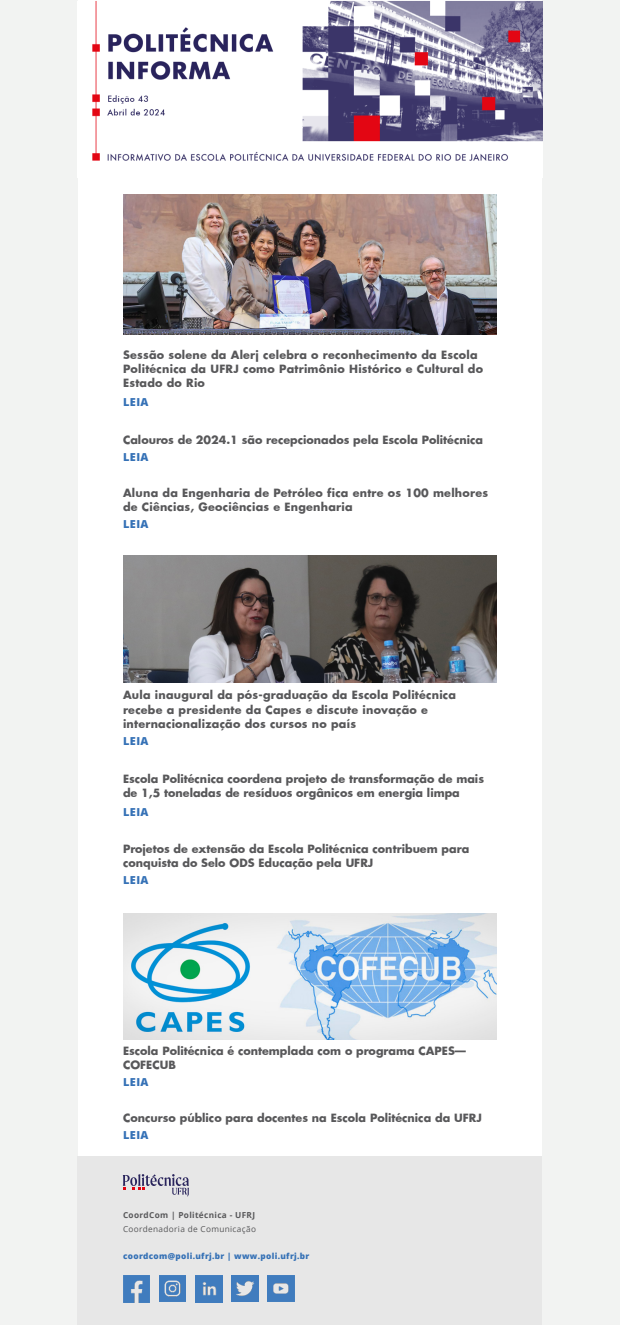
<style>
.page{position:relative;width:620px;height:1325px;background:#fff}
.page>*{position:absolute;margin:0;border:0;box-sizing:border-box;transform-origin:0 0}
.t1{font:700 11.12px/14.2px "Futura";color:#58585a}
.t2{font:700 11.12px/14.2px "Futura";letter-spacing:.02em;color:#58585a}
.t3{font:800 11px "Open Sans";letter-spacing:.04em;color:#3571b6}
.t4{font:800 8.25px "Open Sans";letter-spacing:.04em;color:#3571b6}
.t5{font:8.25px "Open Sans";letter-spacing:.04em;color:#58585a}
.t6{font:700 8.25px "Open Sans";letter-spacing:.04em;color:#58585a}
</style>
<div class="page">
<div style="left:0;top:0;width:78px;height:1325px;background:#f2f3f2"></div>
<div style="left:543px;top:0;width:77px;height:1325px;background:#f2f3f2"></div>
<img style="left:77px;top:0;width:466px;height:177px">
<div style="left:77px;top:1156px;width:465px;height:169px;background:#e7e7e7"></div>
<svg style="left:123px;top:1174px;width:66px;height:23px"></svg>
<img style="left:123px;top:194px;width:374px;height:140px">
<img style="left:123px;top:556px;width:373px;height:127px">
<img style="left:123px;top:913px;width:373px;height:127px">
<img style="left:159px;top:1275px;width:27px;height:27px">
<img style="left:195px;top:1275px;width:27px;height:27px">
<img style="left:231px;top:1275px;width:27px;height:27px">
<img style="left:268px;top:1275px;width:26px;height:27px">
<img style="left:123px;top:1275px;width:27px;height:27px">
<p class="t2" style="left:123px;top:347px;width:362px">Sessão solene da Alerj celebra o reconhecimento da Escola<br>Politécnica da UFRJ como Patrimônio Histórico e Cultural do<br>Estado do Rio</p>
<p class="t3" style="left:123px;top:394px;width:27px">LEIA</p>
<p class="t1" style="left:123px;top:432px;width:361px">Calouros de 2024.1 são recepcionados pela Escola Politécnica</p>
<p class="t3" style="left:123px;top:448px;width:27px">LEIA</p>
<p class="t2" style="left:123px;top:485px;width:367px">Aluna da Engenharia de Petróleo fica entre os 100 melhores de Ciências, Geociências e Engenharia</p>
<p class="t3" style="left:123px;top:516px;width:27px">LEIA</p>
<p class="t2" style="left:123px;top:688px;width:335px">Aula inaugural da pós-graduação da Escola Politécnica recebe a presidente da Capes e discute inovação e internacionalização dos cursos no país</p>
<p class="t3" style="left:123px;top:733px;width:27px">LEIA</p>
<p class="t1" style="left:123px;top:771px;width:362px">Escola Politécnica coordena projeto de transformação de mais de 1,5 toneladas de resíduos orgânicos em energia limpa</p>
<p class="t3" style="left:123px;top:803px;width:27px">LEIA</p>
<p class="t1" style="left:123px;top:842px;width:348px">Projetos de extensão da Escola Politécnica contribuem para conquista do Selo ODS Educação pela UFRJ</p>
<p class="t3" style="left:123px;top:872px;width:27px">LEIA</p>
<p class="t1" style="left:123px;top:1043px;width:345px">Escola Politécnica é contemplada com o programa CAPES—<br>COFECUB</p>
<p class="t3" style="left:123px;top:1074px;width:27px">LEIA</p>
<p class="t1" style="left:123px;top:1110px;width:360px">Concurso público para docentes na Escola Politécnica da UFRJ</p>
<p class="t3" style="left:123px;top:1126px;width:27px">LEIA</p>
<p class="t6" style="left:123px;top:1209px;width:134px">CoordCom | Politécnica - UFRJ</p>
<p class="t5" style="left:123px;top:1223px;width:134px">Coordenadoria de Comunicação</p>
<p class="t4" style="left:123px;top:1250px;width:188px">coordcom@poli.ufrj.br | www.poli.ufrj.br</p>
</div>
